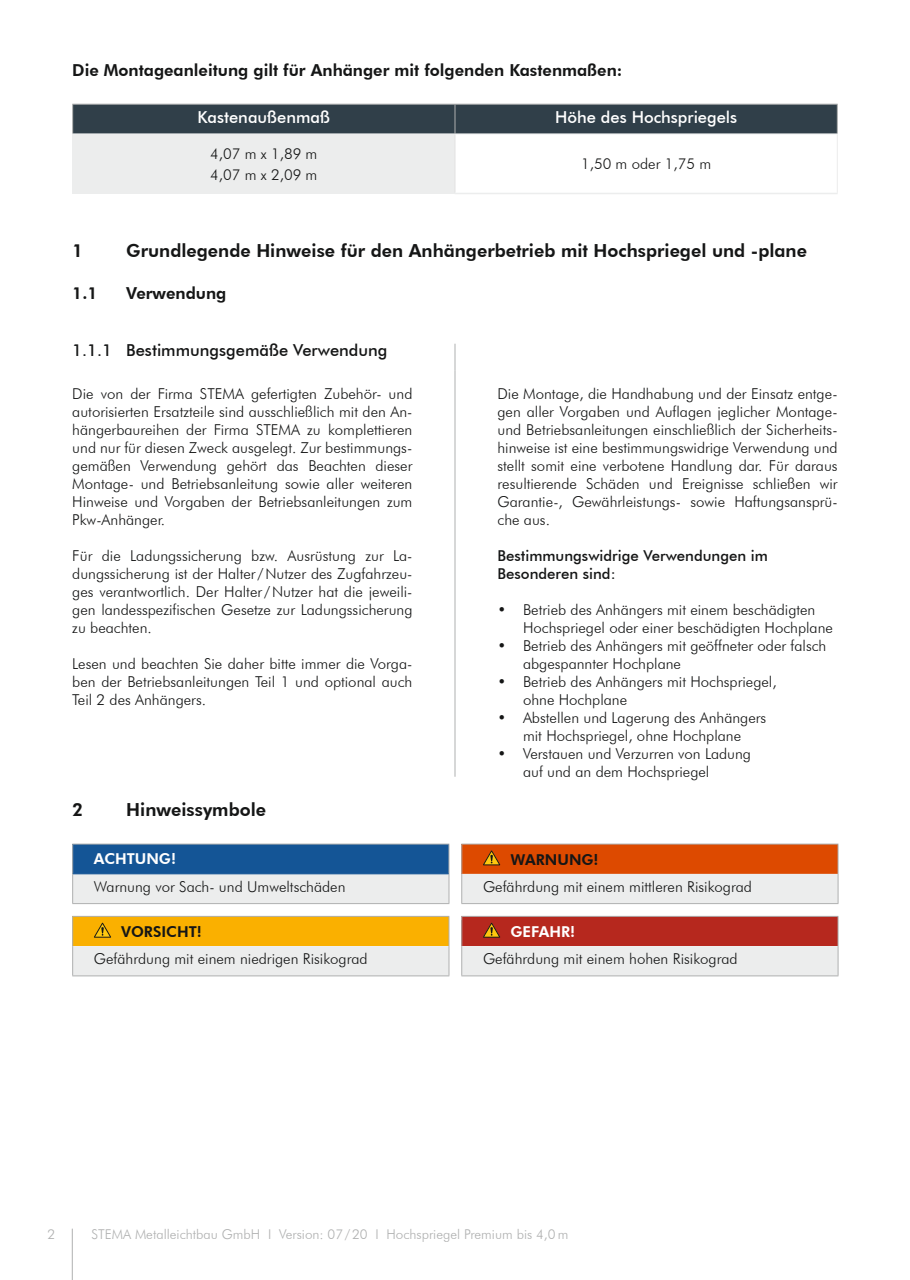
<style>
.page{position:relative;width:910px;height:1280px;background:#fff}
.page>*{position:absolute;margin:0;border:0;box-sizing:border-box;transform-origin:0 0}
.t1{font:800 18px "Futura BT";color:#151616}
.t2{font:800 16.5px "Futura BT";color:#151616}
.t3{font:500 16.5px "Futura BT";color:#fff}
.t4{font:500 16.5px "Futura BT";color:#151616}
.t5{font:300 15px/18px "Futura BT";color:#151616}
.t6{font:500 15px/18px "Futura BT";color:#151616}
.t7{font:800 15px "Futura BT";color:#151616}
.t8{font:800 15px "Futura BT";color:#fff}
.t9{font:300 13.5px "Futura BT";color:#afb0b0}
</style>
<div class="page">
<hr style="left:72px;top:1229px;width:1px;height:51px;background:#afb0b0">
<div style="left:73px;top:134px;width:382px;height:59px;background:#eceded"></div>
<svg style="left:72px;top:104px;width:766px;height:30px;background:#37454f"></svg>
<hr style="left:455px;top:134px;width:1px;height:59px;background:#e3e3e3">
<hr style="left:72px;top:134px;width:1px;height:59px;background:#eceded">
<hr style="left:455px;top:134px;width:383px;height:1px;background:#eceded">
<hr style="left:837px;top:134px;width:1px;height:59px;background:#eceded">
<hr style="left:455px;top:193px;width:383px;height:1px;background:#eceded">
<svg style="left:455px;top:344px;width:1px;height:26px"></svg>
<hr style="left:455px;top:370px;width:1px;height:407px;background:#afb0b0">
<div style="left:73px;top:844px;width:376px;height:30px;background:#145596"></div>
<div style="left:462px;top:844px;width:376px;height:30px;background:#dd4a00"></div>
<svg style="left:73px;top:874px;width:765px;height:101px;fill:#eceded"></svg>
<div style="left:73px;top:916px;width:376px;height:30px;background:#fab000"></div>
<div style="left:462px;top:916px;width:376px;height:30px;background:#b6281e"></div>
<hr style="left:461px;top:844px;width:377px;height:1px;background:#afb0b0">
<hr style="left:838px;top:844px;width:1px;height:30px;background:#afb0b0">
<svg style="left:838px;top:874px;width:1px;height:29px"></svg>
<hr style="left:461px;top:903px;width:377px;height:1px;background:#afb0b0">
<hr style="left:461px;top:916px;width:377px;height:1px;background:#afb0b0">
<svg style="left:838px;top:917px;width:1px;height:58px"></svg>
<hr style="left:461px;top:975px;width:377px;height:1px;background:#afb0b0">
<hr style="left:72px;top:844px;width:377px;height:1px;background:#afb0b0">
<hr style="left:72px;top:844px;width:1px;height:30px;background:#afb0b0">
<svg style="left:72px;top:874px;width:1px;height:29px"></svg>
<hr style="left:72px;top:903px;width:377px;height:1px;background:#afb0b0">
<hr style="left:72px;top:916px;width:377px;height:1px;background:#afb0b0">
<svg style="left:72px;top:917px;width:1px;height:58px"></svg>
<svg style="left:449px;top:844px;width:13px;height:132px"></svg>
<hr style="left:72px;top:975px;width:377px;height:1px;background:#afb0b0">
<svg style="left:483px;top:850px;width:17px;height:15px"></svg>
<svg style="left:94px;top:922px;width:17px;height:16px"></svg>
<svg style="left:483px;top:922px;width:17px;height:16px"></svg>
<p class="t2" style="left:72px;top:60px;width:552px">Die Montageanleitung gilt für Anhänger mit folgenden Kastenmaßen:</p>
<p class="t3" style="left:198px;top:107px;width:134px">Kastenaußenmaß</p>
<p class="t3" style="left:555px;top:107px;width:184px">Höhe des Hochspriegels</p>
<p class="t5" style="left:210px;top:143px;width:109px;line-height:21px">4,07 m x 1,89 m<br>4,07 m x 2,09 m</p>
<p class="t5" style="left:581px;top:155px;width:132px">1,50 m oder 1,75 m</p>
<p class="t1" style="left:72px;top:240px;width:13px">1</p>
<p class="t1" style="left:126px;top:240px;width:682px">Grundlegende Hinweise für den Anhängerbetrieb mit Hochspriegel und -plane</p>
<p class="t2" style="left:72px;top:283px;width:27px">1.1</p>
<p class="t2" style="left:126px;top:283px;width:102px">Verwendung</p>
<p class="t4" style="left:72px;top:340px;width:317px">1.1.1 Bestimmungsgemäße Verwendung</p>
<p class="t5" style="left:72px;top:384px;width:342px;text-align:justify">Die von der Firma STEMA gefertigten Zubehör- und autorisierten Ersatzteile sind ausschließlich mit den An&shy;hängerbaureihen der Firma STEMA zu komplettieren und nur für diesen Zweck ausgelegt. Zur bestimmungs&shy;gemäßen Verwendung gehört das Beachten dieser Montage- und Betriebsanleitung sowie aller weiteren Hinweise und Vorgaben der Betriebsanleitungen zum Pkw-Anhänger.</p>
<p class="t5" style="left:72px;top:546px;width:342px;text-align:justify">Für die Ladungssicherung bzw. Ausrüstung zur La&shy;dungssicherung ist der Halter /Nutzer des Zugfahrzeu&shy;ges verantwortlich. Der Halter /Nutzer hat die jeweili&shy;gen landesspezifischen Gesetze zur Ladungssicherung zu beachten.</p>
<p class="t5" style="left:72px;top:654px;width:342px;text-align:justify">Lesen und beachten Sie daher bitte immer die Vorga&shy;ben der Betriebsanleitungen Teil 1 und optional auch Teil 2 des Anhängers.</p>
<p class="t5" style="left:497px;top:384px;width:342px;text-align:justify">Die Montage, die Handhabung und der Einsatz entge&shy;gen aller Vorgaben und Auflagen jeglicher Montage&shy;und Betriebsanleitungen einschließlich der Sicherheits&shy;hinweise ist eine bestimmungswidrige Verwendung und stellt somit eine verbotene Handlung dar. Für daraus resultierende Schäden und Ereignisse schließen wir Garantie-, Gewährleistungs- sowie Haftungsansprü&shy;che aus.</p>
<p class="t6" style="left:497px;top:546px;width:272px">Bestimmungswidrige Verwendungen im<br>Besonderen sind:</p>
<p class="t5" style="left:523px;top:600px;width:311px;text-indent:-26px">• Betrieb des Anhängers mit einem beschädigten<br>Hochspriegel oder einer beschädigten Hochplane</p>
<p class="t5" style="left:523px;top:636px;width:305px;text-indent:-26px">• Betrieb des Anhängers mit geöffneter oder falsch abgespannter Hochplane</p>
<p class="t5" style="left:523px;top:672px;width:255px;text-indent:-26px">• Betrieb des Anhängers mit Hochspriegel, ohne Hochplane</p>
<p class="t5" style="left:497px;top:708px;width:270px;text-align:center">• Abstellen und Lagerung des Anhängers mit Hochspriegel, ohne Hochplane</p>
<p class="t5" style="left:523px;top:744px;width:230px;text-indent:-26px">• Verstauen und Verzurren von Ladung auf und an dem Hochspriegel</p>
<p class="t1" style="left:72px;top:799px;width:13px">2</p>
<p class="t1" style="left:126px;top:799px;width:141px">Hinweissymbole</p>
<p class="t8" style="left:94px;top:849px;width:84px">ACHTUNG!</p>
<p class="t7" style="left:510px;top:850px;width:90px">WARNUNG!</p>
<p class="t5" style="left:94px;top:877px;width:253px">Warnung vor Sach- und Umweltschäden</p>
<p class="t5" style="left:483px;top:877px;width:270px">Gefährdung mit einem mittleren Risikograd</p>
<p class="t7" style="left:121px;top:923px;width:82px">VORSICHT!</p>
<p class="t8" style="left:510px;top:922px;width:66px">GEFAHR!</p>
<p class="t5" style="left:94px;top:949px;width:275px">Gefährdung mit einem niedrigen Risikograd</p>
<p class="t5" style="left:483px;top:949px;width:256px">Gefährdung mit einem hohen Risikograd</p>
<p class="t9" style="left:47px;top:1226px;width:9px">2</p>
<p class="t9" style="left:91px;top:1226px;width:479px">STEMA Metalleichtbau GmbH I Version: 07/20 I Hochspriegel Premium bis 4,0 m</p>
</div>
